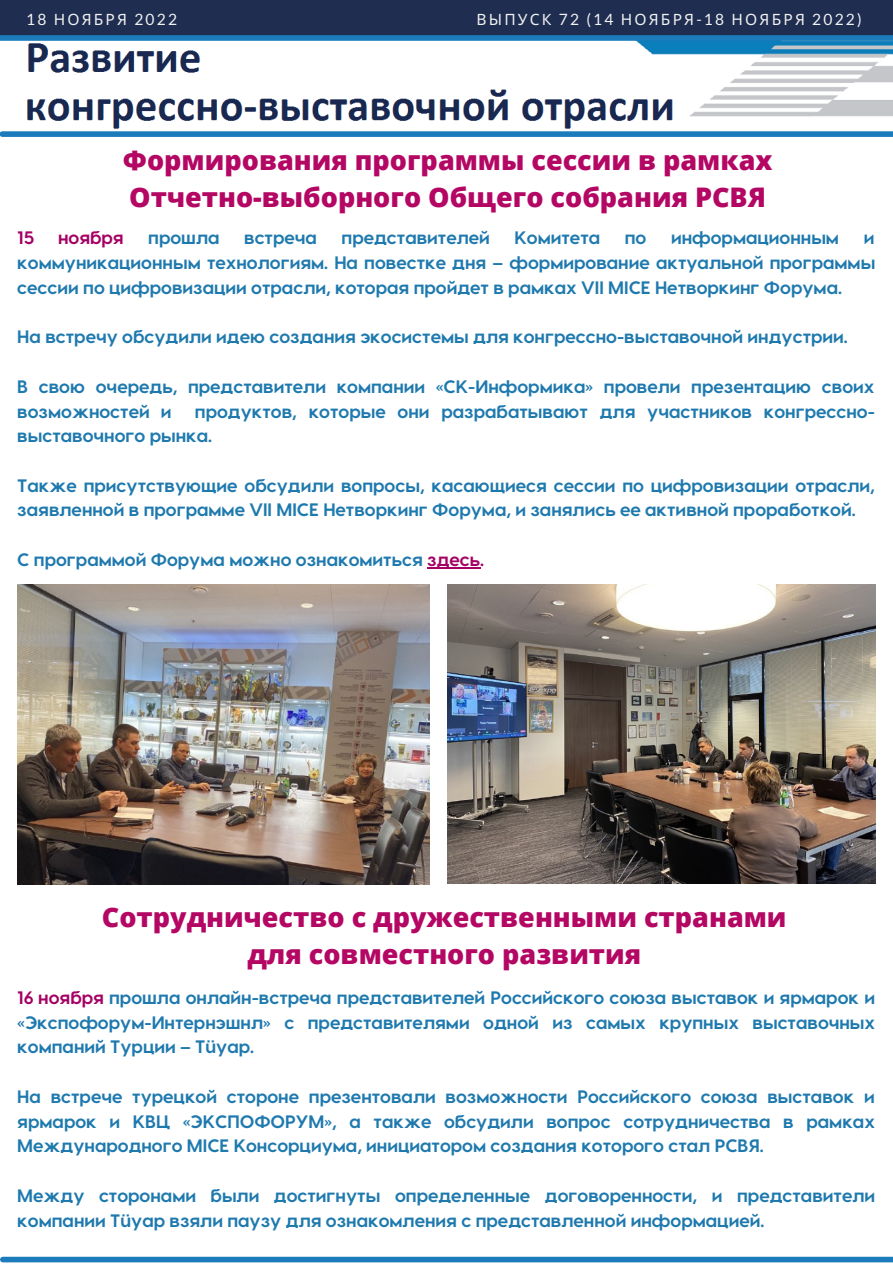
<style>
.page{position:relative;width:893px;height:1264px;background:#fff}
.page>*{position:absolute;margin:0;border:0;box-sizing:border-box;transform-origin:0 0}
.t1{font:800 27px/37px "Open Sans";color:#b40764}
.t2{font:700 18px/24.8px "Visby CF";color:#1e79ae}
.t3{font:700 18px "Visby CF";color:#a50064}
.t4{font:15.6px "Noto Sans";letter-spacing:.14em;color:#f2f2f2}
.t5{font:15.6px "Lato";letter-spacing:.14em;color:#f2f2f2}
.s1{font-family:"Noto Sans"}
.s2{font-family:"Lato"}
.s3{color:#a50064}
</style>
<div class="page">
<div style="left:0;top:0;width:892px;height:38px;background:#1e2d50"></div>
<div style="left:3px;top:1256px;width:889px;height:6px;background:#1b7bbb"></div>
<img style="left:26px;top:41px;width:866px;height:88px">
<div style="left:0;top:35px;width:892px;height:6px;background:#1b7bbb"></div>
<div style="left:2px;top:131px;width:890px;height:6px;background:#1b7bbb"></div>
<img style="left:18px;top:585px;width:411px;height:299px">
<img style="left:448px;top:585px;width:427px;height:298px">
<hr style="left:427px;top:567px;width:53px;height:1px;background:#a50064">
<p class="t5" style="left:26px;top:10px;width:152px">18 <span class="s1">НОЯБРЯ</span> 2022</p>
<p class="t4" style="left:476px;top:8px;width:386px">ВЫПУСК <span class="s2">72 (14</span> НОЯБРЯ<span class="s2">-18</span> НОЯБРЯ <span class="s2">2022)</span></p>
<h1 class="t1" style="left:123px;top:141px;width:651px">Формирования программы сессии в рамках<br>Отчетно-выборного Общего собрания РСВЯ</h1>
<p class="t3" style="left:17px;top:226px;width:19px">15</p>
<p class="t3" style="left:58px;top:226px;width:67px">ноября</p>
<p class="t2" style="left:148px;top:224px;width:73px">прошла</p>
<p class="t2" style="left:244px;top:224px;width:74px">встреча</p>
<p class="t2" style="left:341px;top:224px;width:150px">представителей</p>
<p class="t2" style="left:514px;top:224px;width:87px">Комитета</p>
<p class="t2" style="left:624px;top:224px;width:23px">по</p>
<p class="t2" style="left:671px;top:224px;width:169px">информационным</p>
<p class="t2" style="left:17px;top:224px;width:859px;text-align:justify;text-indent:846px">и коммуникационным технологиям. На повестке дня – формирование актуальной программы сессии по цифровизации отрасли, которая пройдет в рамках VII MICE Нетворкинг Форума.</p>
<p class="t2" style="left:17px;top:323px;width:831px">На встречу обсудили идею создания экосистемы для конгрессно-выставочной индустрии.</p>
<p class="t2" style="left:17px;top:373px;width:858px">В свою очередь, представители компании «СК-Информика» провели презентацию своих возможностей и</p>
<p class="t2" style="left:17px;top:398px;width:859px;text-indent:177px">продуктов, которые они разрабатывают для участников конгрессно&shy;выставочного рынка.</p>
<p class="t2" style="left:17px;top:472px;width:858px">Также присутствующие обсудили вопросы, касающиеся сессии по цифровизации отрасли, заявленной в программе VII MICE Нетворкинг Форума, и занялись ее активной проработкой.</p>
<p class="t2" style="left:17px;top:546px;width:468px">С программой Форума можно ознакомиться <span class="s3">здесь.</span></p>
<h1 class="t1" style="left:102px;top:898px;width:686px;text-align:center">Сотрудничество с дружественными странами для совместного развития</h1>
<p class="t2" style="left:17px;top:984px;width:859px;text-align:justify"><span class="s3">16 ноября</span> прошла онлайн-встреча представителей Российского союза выставок и ярмарок и «Экспофорум-Интернэшнл» с представителями одной из самых крупных выставочных компаний Турции – Tüyap.</p>
<p class="t2" style="left:17px;top:1083px;width:859px;text-align:justify">На встрече турецкой стороне презентовали возможности Российского союза выставок и ярмарок и КВЦ «ЭКСПОФОРУМ», а также обсудили вопрос сотрудничества в рамках Международного MICE Консорциума, инициатором создания которого стал РСВЯ.</p>
<p class="t2" style="left:17px;top:1181px;width:859px">Между сторонами были достигнуты определенные договоренности, и представители компании Tüyap взяли паузу для ознакомления с представленной информацией.</p>
</div>
